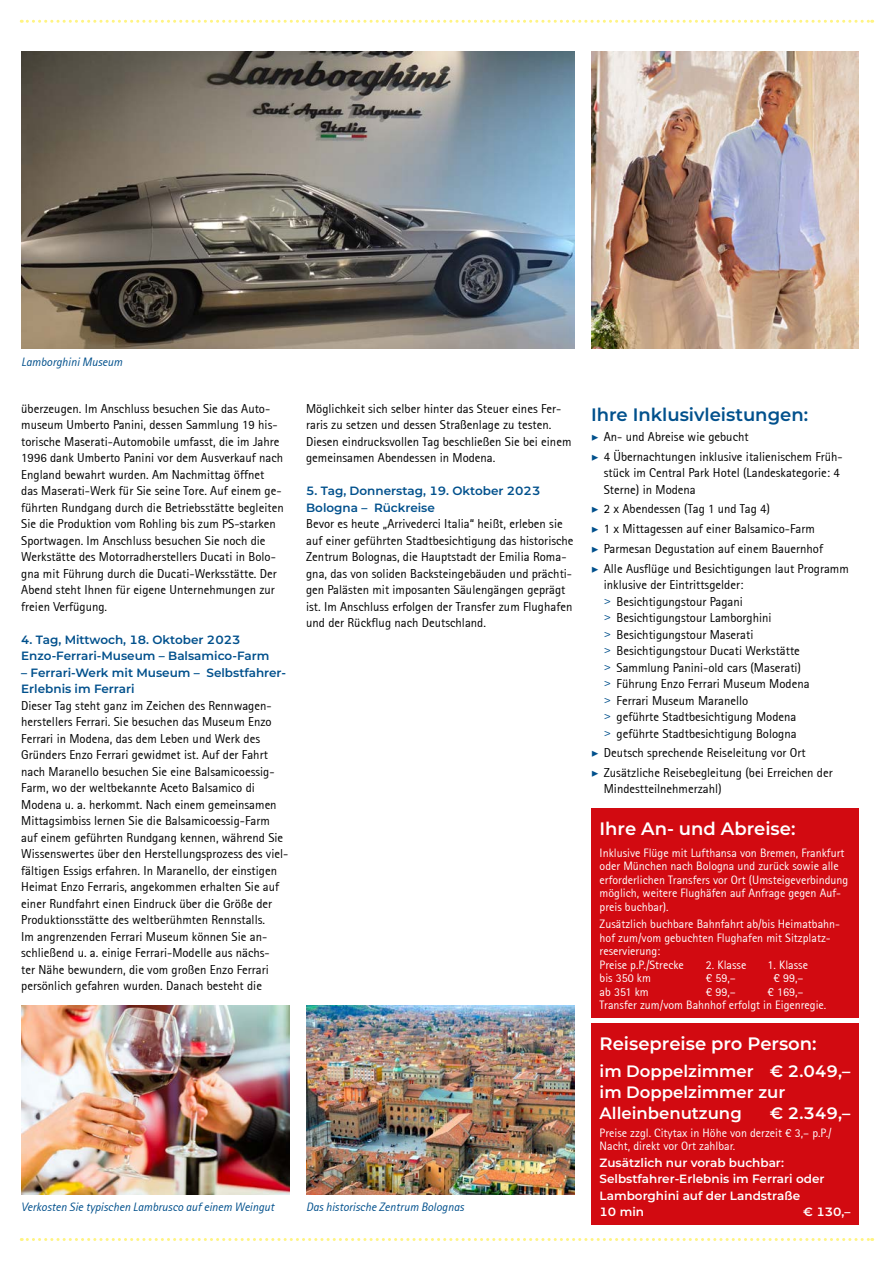
<style>
.page{position:relative;width:893px;height:1263px;background:#fff}
.page>*{position:absolute;margin:0;border:0;box-sizing:border-box;transform-origin:0 0}
.t1{font:600 18px "Montserrat";color:#fff}
.t2{font:600 18px "Montserrat";color:#00508c}
.t3{font:600 16.5px/21px "Montserrat";color:#fff}
.t4{font:12.75px/16.5px "Rotis Sans Serif";color:#000}
.t5{font:12px/13.5px "Rotis Sans Serif";color:#fff}
.t6{font:600 12px/16.5px "Montserrat";color:#00508c}
.t7{font:600 12px/16.5px "Montserrat";color:#fff}
.t8{font:italic 12px "Rotis Sans Serif";color:#00508c}
.s1{font-family:"Minion Pro";font-weight:700;font-style:italic;color:#00508c}
.s2{font-family:"Montserrat";color:#00508c}
</style>
<div class="page">
<svg style="left:21px;top:20px;width:852px;height:3px"></svg>
<svg style="left:21px;top:1238px;width:852px;height:3px"></svg>
<div style="left:591px;top:1024px;width:268px;height:201px;background:#d20a11"></div>
<div style="left:591px;top:809px;width:268px;height:209px;background:#d20a11"></div>
<img style="left:21px;top:51px;width:553px;height:298px">
<img style="left:21px;top:1006px;width:268px;height:189px">
<img style="left:306px;top:1006px;width:268px;height:189px">
<img style="left:591px;top:51px;width:268px;height:298px">
<p class="t8" style="left:21px;top:354px;width:103px">Lamborghini Museum</p>
<p class="t4" style="left:21px;top:400px;width:264px">überzeugen. Im Anschluss besuchen Sie das Auto&shy;museum Umberto Panini, dessen Sammlung 19 his&shy;torische Maserati-Automobile umfasst, die im Jahre 1996 dank Umberto Panini vor dem Ausverkauf nach England bewahrt wurden. Am Nachmittag öffnet das Maserati-Werk für Sie seine Tore. Auf einem ge&shy;führten Rundgang durch die Betriebsstätte begleiten Sie die Produktion vom Rohling bis zum PS-starken Sportwagen. Im Anschluss besuchen Sie noch die Werkstätte des Motorradherstellers Ducati in Bolo&shy;gna mit Führung durch die Ducati-Werksstätte. Der Abend steht Ihnen für eigene Unternehmungen zur freien Verfügung.</p>
<p class="t6" style="left:21px;top:631px;width:250px">4. Tag, Mittwoch, 18. Oktober 2023<br>Enzo-Ferrari-Museum – Balsamico-Farm</p>
<p class="t6" style="left:21px;top:664px;width:266px">– Ferrari-Werk mit Museum – Selbstfahrer-<br>Erlebnis im Ferrari</p>
<p class="t4" style="left:21px;top:697px;width:269px">Dieser Tag steht ganz im Zeichen des Rennwagen&shy;herstellers Ferrari. Sie besuchen das Museum Enzo Ferrari in Modena, das dem Leben und Werk des Gründers Enzo Ferrari gewidmet ist. Auf der Fahrt nach Maranello besuchen Sie eine Balsamicoessig-Farm, wo der weltbekannte Aceto Balsamico di Modena u. a. herkommt. Nach einem gemeinsamen Mittagsimbiss lernen Sie die Balsamicoessig-Farm auf einem geführten Rundgang kennen, während Sie Wissenswertes über den Herstellungsprozess des viel&shy;fältigen Essigs erfahren. In Maranello, der einstigen Heimat Enzo Ferraris, angekommen erhalten Sie auf einer Rundfahrt einen Eindruck über die Größe der Produktionsstätte des weltberühmten Rennstalls.<br>Im angrenzenden Ferrari Museum können Sie an&shy;schließend u. a. einige Ferrari-Modelle aus nächs-<br>ter Nähe bewundern, die vom großen Enzo Ferrari persönlich gefahren wurden. Danach besteht die</p>
<p class="t4" style="left:306px;top:400px;width:267px">Möglichkeit sich selber hinter das Steuer eines Fer&shy;raris zu setzen und dessen Straßenlage zu testen.<br>Diesen eindrucksvollen Tag beschließen Sie bei einem gemeinsamen Abendessen in Modena.</p>
<p class="t6" style="left:306px;top:482px;width:236px">5. Tag, Donnerstag, 19. Oktober 2023<br>Bologna – Rückreise</p>
<p class="t4" style="left:306px;top:516px;width:269px">Bevor es heute „Arrivederci Italia“ heißt, erleben sie auf einer geführten Stadtbesichtigung das historische Zentrum Bolognas, die Hauptstadt der Emilia Roma&shy;gna, das von soliden Backsteingebäuden und prächti&shy;gen Palästen mit imposanten Säulengängen geprägt ist. Im Anschluss erfolgen der Transfer zum Flughafen und der Rückflug nach Deutschland.</p>
<p class="t8" style="left:21px;top:1200px;width:255px">Verkosten Sie typischen Lambrusco auf einem Weingut</p>
<p class="t8" style="left:306px;top:1200px;width:159px">Das historische Zentrum Bolognas</p>
<h1 class="t2" style="left:591px;top:402px;width:219px">Ihre Inklusivleistungen:</h1>
<p class="t4" style="left:591px;top:427px;width:253px;line-height:19.6px"><span class="s1">▶</span> An- und Abreise wie gebucht<br><span class="s1">▶</span> 4 Übernachtungen inklusive italienischem Früh-</p>
<p class="t4" style="left:604px;top:465px;width:238px">stück im Central Park Hotel (Landeskategorie: 4<br>Sterne) in Modena</p>
<p class="t4" style="left:591px;top:499px;width:259px;line-height:19.6px"><span class="s1">▶</span> 2 x Abendessen (Tag 1 und Tag 4)<br><span class="s1">▶</span> 1 x Mittagessen auf einer Balsamico-Farm<br><span class="s1">▶</span> Parmesan Degustation auf einem Bauernhof<br><span class="s1">▶</span> Alle Ausflüge und Besichtigungen laut Programm</p>
<p class="t4" style="left:604px;top:576px;width:207px">inklusive der Eintrittsgelder:<br><span class="s2">&gt;</span> Besichtigungstour Pagani<br><span class="s2">&gt;</span> Besichtigungstour Lamborghini<br><span class="s2">&gt;</span> Besichtigungstour Maserati<br><span class="s2">&gt;</span> Besichtigungstour Ducati Werkstätte <span class="s2">&gt;</span> Sammlung Panini-old cars (Maserati) <span class="s2">&gt;</span> Führung Enzo Ferrari Museum Modena <span class="s2">&gt;</span> Ferrari Museum Maranello<br><span class="s2">&gt;</span> geführte Stadtbesichtigung Modena<br><span class="s2">&gt;</span> geführte Stadtbesichtigung Bologna</p>
<p class="t4" style="left:591px;top:743px;width:243px;line-height:19.6px"><span class="s1">▶</span> Deutsch sprechende Reiseleitung vor Ort<br><span class="s1">▶</span> Zusätzliche Reisebegleitung (bei Erreichen der</p>
<p class="t4" style="left:604px;top:781px;width:120px">Mindestteilnehmerzahl)</p>
<h1 class="t1" style="left:600px;top:815px;width:197px">Ihre An- und Abreise:</h1>
<p class="t5" style="left:600px;top:846px;width:250px">Inklusive Flüge mit Lufthansa von Bremen, Frankfurt oder München nach Bologna und zurück sowie alle erforderlichen Transfers vor Ort (Umsteigeverbindung möglich, weitere Flughäfen auf Anfrage gegen Auf&shy;preis buchbar).</p>
<p class="t5" style="left:600px;top:917px;width:242px">Zusätzlich buchbare Bahnfahrt ab/bis Heimatbahn&shy;hof zum/vom gebuchten Flughafen mit Sitzplatz&shy;reservierung:<br>Preise p.P./Strecke</p>
<p class="t5" style="left:706px;top:958px;width:42px">2. Klasse</p>
<p class="t5" style="left:768px;top:958px;width:42px">1. Klasse</p>
<p class="t5" style="left:600px;top:971px;width:53px">bis 350 km</p>
<p class="t5" style="left:706px;top:971px;width:31px">€ 59,–</p>
<p class="t5" style="left:774px;top:971px;width:31px">€ 99,–</p>
<p class="t5" style="left:600px;top:985px;width:51px">ab 351 km</p>
<p class="t5" style="left:706px;top:985px;width:31px">€ 99,–</p>
<p class="t5" style="left:600px;top:985px;width:228px;text-indent:168px">€ 169,–<br>Transfer zum/vom Bahnhof erfolgt in Eigenregie.</p>
<h1 class="t1" style="left:600px;top:1030px;width:219px">Reisepreise pro Person:</h1>
<p class="t3" style="left:600px;top:1060px;width:252px">im Doppelzimmer € 2.049,– im Doppelzimmer zur<br>Alleinbenutzung</p>
<p class="t3" style="left:770px;top:1102px;width:82px">€ 2.349,–</p>
<p class="t5" style="left:600px;top:1126px;width:234px">Preise zzgl. Citytax in Höhe von derzeit € 3,– p.P./<br>Nacht, direkt vor Ort zahlbar.</p>
<p class="t7" style="left:600px;top:1154px;width:226px">Zusätzlich nur vorab buchbar:<br>Selbstfahrer-Erlebnis im Ferrari oder<br>Lamborghini auf der Landstraße<br>10 min</p>
<p class="t7" style="left:803px;top:1203px;width:49px">€ 130,–</p>
</div>
